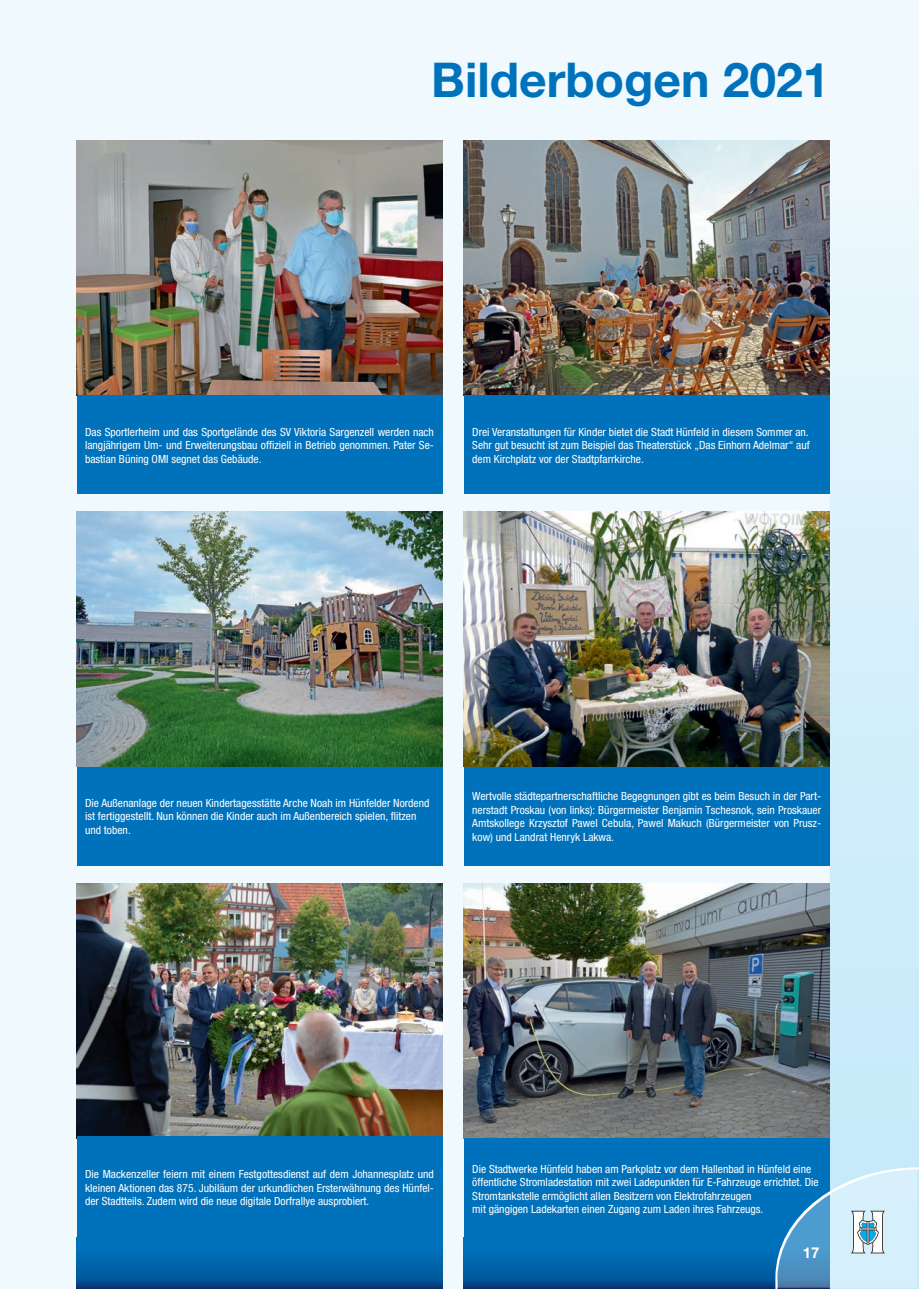
<style>
.page{position:relative;width:919px;height:1289px;background:#fff}
.page>*{position:absolute;margin:0;border:0;box-sizing:border-box;transform-origin:0 0}
.t1{font:700 48px "Helvetica Neue";color:#0072bc}
.t2{font:700 15px "Helvetica Neue";color:#fff}
.t3{font:condensed 11.25px/13.5px "Helvetica Neue";color:#fff;text-align:justify}
</style>
<div class="page">
<div style="left:0;top:0;width:829px;height:1288px;background:#f0f9fd"></div>
<div style="left:829px;top:0;width:89px;height:1288px;background:linear-gradient(to bottom,#f3fafd,#bee7fa)"></div>
<svg style="left:77px;top:1238px;width:365px;height:50px;background:#0161a7"></svg>
<svg style="left:463px;top:1240px;width:312px;height:48px;background:#0161a6"></svg>
<img style="left:77px;top:883px;width:365px;height:253px">
<div style="left:77px;top:1136px;width:365px;height:102px;background:#0072bc"></div>
<img style="left:463px;top:140px;width:366px;height:255px">
<div style="left:463px;top:395px;width:366px;height:99px;background:#0072bc"></div>
<img style="left:463px;top:511px;width:366px;height:255px">
<div style="left:463px;top:766px;width:366px;height:99px;background:#0072bc"></div>
<img style="left:77px;top:140px;width:365px;height:255px">
<div style="left:77px;top:395px;width:365px;height:99px;background:#0072bc"></div>
<img style="left:77px;top:511px;width:365px;height:255px">
<div style="left:77px;top:766px;width:365px;height:99px;background:#0072bc"></div>
<img style="left:463px;top:883px;width:366px;height:255px">
<div style="left:463px;top:1138px;width:366px;height:102px;background:#0072bc"></div>
<svg style="left:775px;top:1167px;width:143px;height:121px"></svg>
<h1 class="t1" style="left:431px;top:50px;width:400px">Bilderbogen 2021</h1>
<p class="t3" style="left:85px;top:425px;width:350px">Das Sportlerheim und das Sportgelände des SV Viktoria Sargenzell werden nach langjährigem Um- und Erweiterungsbau offiziell in Betrieb genommen. Pater Se&shy;bastian Büning OMI segnet das Gebäude.</p>
<p class="t3" style="left:472px;top:425px;width:339px">Drei Veranstaltungen für Kinder bietet die Stadt Hünfeld in diesem Sommer an.<br>Sehr gut besucht ist zum Beispiel das Theaterstück „Das Einhorn Adelmar“ auf dem Kirchplatz vor der Stadtpfarrkirche.</p>
<p class="t3" style="left:85px;top:796px;width:346px;text-align:left">Die Außenanlage der neuen Kindertagesstätte Arche Noah im Hünfelder Nordend ist fertiggestellt. Nun können die Kinder auch im Außenbereich spielen, flitzen und toben.</p>
<p class="t3" style="left:472px;top:789px;width:350px">Wertvolle städtepartnerschaftliche Begegnungen gibt es beim Besuch in der Part&shy;nerstadt Proskau (von links): Bürgermeister Benjamin Tschesnok, sein Proskauer Amtskollege Krzysztof Pawel Cebula, Pawel Makuch (Bürgermeister von Prusz&shy;kow) und Landrat Henryk Lakwa.</p>
<p class="t3" style="left:85px;top:1167px;width:350px">Die Mackenzeller feiern mit einem Festgottesdienst auf dem Johannesplatz und kleinen Aktionen das 875. Jubiläum der urkundlichen Ersterwähnung des Hünfel&shy;der Stadtteils. Zudem wird die neue digitale Dorfrallye ausprobiert.</p>
<p class="t3" style="left:472px;top:1161px;width:348px;text-align:left">Die Stadtwerke Hünfeld haben am Parkplatz vor dem Hallenbad in Hünfeld eine öffentliche Stromladestation mit zwei Ladepunkten für E-Fahrzeuge errichtet. Die Stromtankstelle ermöglicht allen Besitzern von Elektrofahrzeugen<br>mit gängigen Ladekarten einen Zugang zum Laden ihres Fahrzeugs.</p>
<h2 class="t2" style="left:802px;top:1243px;width:18px">17</h2>
</div>
